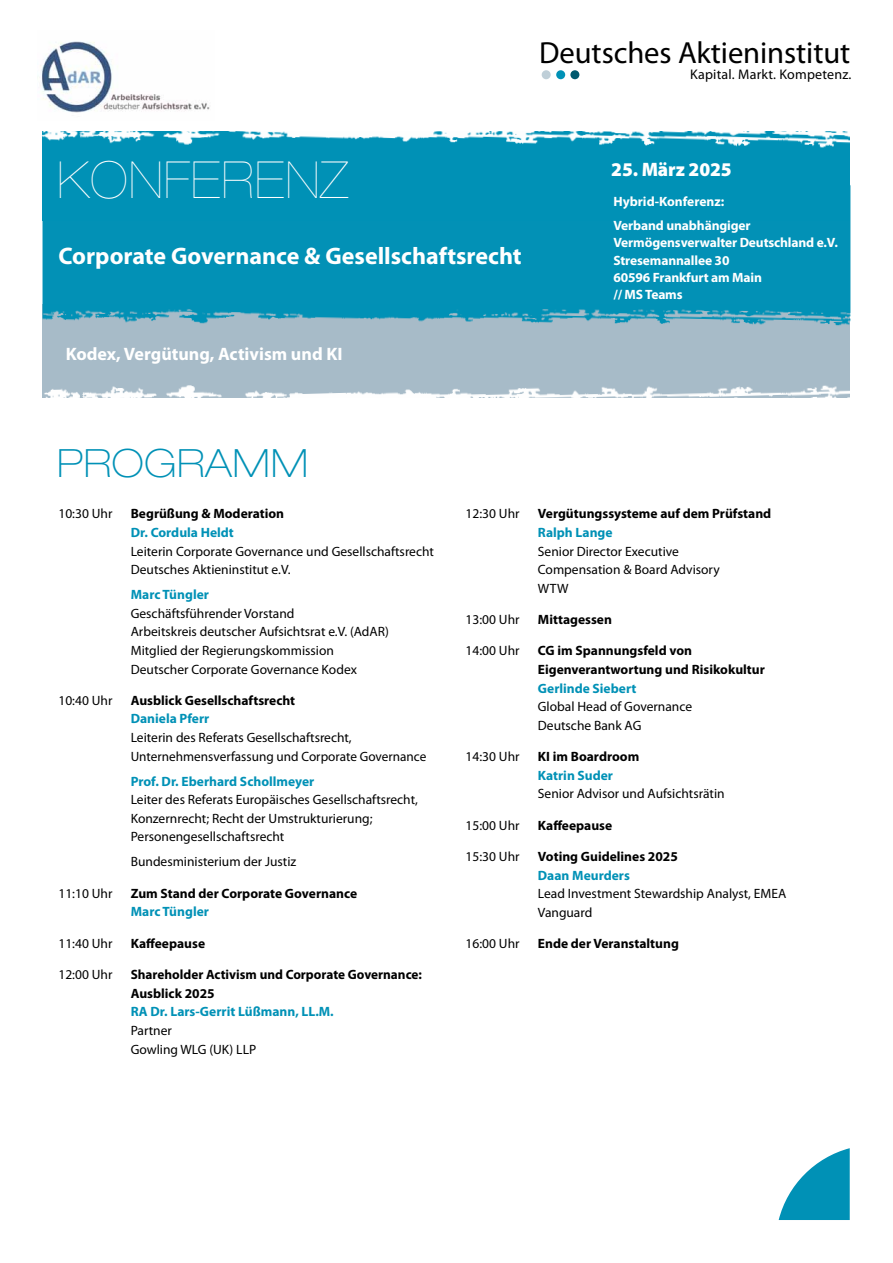
<style>
.page{position:relative;width:893px;height:1263px;background:#fff}
.page>*{position:absolute;margin:0;border:0;box-sizing:border-box;transform-origin:0 0}
.t1{font:900 expanded 51.15px "Helvetica Neue";letter-spacing:.03em;color:#fff;scale:.91 1}
.t2{font:100 expanded 39px "Helvetica Neue";letter-spacing:.015em;color:#0091b6}
.t3{font:30.6px "Myriad Pro";letter-spacing:-.005em;color:#000}
.t4{font:700 24px "Myriad Pro";color:#fff}
.t5{font:900 19.5px "Myriad Pro";letter-spacing:-.005em;color:#fff}
.t6{font:700 18px "Myriad Pro";color:#fff}
.t7{font:13.95px "Myriad Pro";letter-spacing:.015em;color:#000}
.t8{font:13.5px/18.6px "Myriad Pro";color:#000}
.t9{font:700 13.5px/18.6px "Myriad Pro";color:#000}
.t10{font:700 13.5px "Myriad Pro";color:#0091b6}
.t11{font:700 13.5px/17.2px "Myriad Pro";letter-spacing:-.01em;color:#fff}
</style>
<div class="page">
<div style="left:43px;top:304px;width:807px;height:94px;background:#a7bbc8"></div>
<img style="left:43px;top:221px;width:807px;height:105px">
<img style="left:42px;top:379px;width:808px;height:19px">
<div style="left:43px;top:132px;width:807px;height:89px;background:#0091b6"></div>
<img style="left:42px;top:70px;width:808px;height:109px">
<svg style="left:779px;top:1148px;width:71px;height:72px"></svg>
<div style="left:542px;top:70px;width:9px;height:9px;background:#bfcfd8;border-radius:50%"></div>
<div style="left:556px;top:70px;width:9px;height:9px;background:#0091b6;border-radius:50%"></div>
<div style="left:570px;top:70px;width:9px;height:9px;background:#00596e;border-radius:50%"></div>
<img style="left:40px;top:41px;width:174px;height:79px">
<h3 class="t3" style="left:539px;top:34px;width:313px">Deutsches Aktieninstitut</h3>
<p class="t7" style="left:690px;top:66px;width:163px">Kapital. Markt. Kompetenz.</p>
<h1 class="t1" style="left:57px;top:150px;width:320px">KONFERENZ</h1>
<h3 class="t5" style="left:611px;top:156px;width:122px">25. März 2025</h3>
<p class="t11" style="left:613px;top:189px;width:139px;line-height:24.5px">Hybrid-Konferenz:<br>Verband unabhängiger</p>
<p class="t11" style="left:613px;top:234px;width:226px">Vermögensverwalter Deutschland e.V.<br>Stresemannallee 30<br>60596 Frankfurt am Main<br>// MS Teams</p>
<h3 class="t4" style="left:58px;top:240px;width:465px">Corporate Governance &amp; Gesellschaftsrecht</h3>
<h3 class="t6" style="left:66px;top:342px;width:278px">Kodex, Vergütung, Activism und KI</h3>
<h2 class="t2" style="left:57px;top:440px;width:253px">PROGRAMM</h2>
<p class="t8" style="left:58px;top:504px;width:56px">10:30 Uhr</p>
<p class="t9" style="left:131px;top:504px;width:155px">Begrüßung &amp; Moderation</p>
<p class="t10" style="left:131px;top:523px;width:105px">Dr. Cordula Heldt</p>
<p class="t8" style="left:131px;top:541px;width:305px">Leiterin Corporate Governance und Gesellschaftsrecht<br>Deutsches Aktieninstitut e.V.</p>
<p class="t10" style="left:131px;top:586px;width:80px">Marc Tüngler</p>
<p class="t8" style="left:131px;top:604px;width:260px">Geschäftsführender Vorstand<br>Arbeitskreis deutscher Aufsichtsrat e.V. (AdAR)<br>Mitglied der Regierungskommission Deutscher Corporate Governance Kodex</p>
<p class="t8" style="left:58px;top:691px;width:56px">10:40 Uhr</p>
<p class="t9" style="left:131px;top:691px;width:166px">Ausblick Gesellschaftsrecht</p>
<p class="t10" style="left:131px;top:710px;width:80px">Daniela Pferr</p>
<p class="t8" style="left:131px;top:728px;width:297px">Leiterin des Referats Gesellschaftsrecht,<br>Unternehmensverfassung und Corporate Governance</p>
<p class="t10" style="left:131px;top:772px;width:185px">Prof. Dr. Eberhard Schollmeyer</p>
<p class="t8" style="left:131px;top:790px;width:289px">Leiter des Referats Europäisches Gesellschaftsrecht,<br>Konzernrecht; Recht der Umstrukturierung;<br>Personengesellschaftsrecht</p>
<p class="t8" style="left:131px;top:852px;width:167px">Bundesministerium der Justiz</p>
<p class="t8" style="left:58px;top:884px;width:56px">11:10 Uhr</p>
<p class="t9" style="left:131px;top:883px;width:228px">Zum Stand der Corporate Governance</p>
<p class="t10" style="left:131px;top:903px;width:80px">Marc Tüngler</p>
<p class="t8" style="left:58px;top:934px;width:56px">11:40 Uhr</p>
<p class="t9" style="left:131px;top:933px;width:76px">Kaffeepause</p>
<p class="t8" style="left:58px;top:965px;width:56px">12:00 Uhr</p>
<p class="t9" style="left:131px;top:965px;width:293px">Shareholder Activism und Corporate Governance:<br>Ausblick 2025</p>
<p class="t10" style="left:131px;top:1003px;width:205px">RA Dr. Lars-Gerrit Lüßmann, LL.M.</p>
<p class="t8" style="left:131px;top:1021px;width:127px">Partner<br>Gowling WLG (UK) LLP</p>
<p class="t8" style="left:466px;top:504px;width:55px">12:30 Uhr</p>
<p class="t9" style="left:538px;top:504px;width:235px">Vergütungssysteme auf dem Prüfstand</p>
<p class="t10" style="left:538px;top:524px;width:76px">Ralph Lange</p>
<p class="t8" style="left:538px;top:541px;width:183px">Senior Director Executive<br>Compensation &amp; Board Advisory<br>WTW</p>
<p class="t8" style="left:466px;top:610px;width:55px">13:00 Uhr</p>
<p class="t9" style="left:538px;top:610px;width:76px">Mittagessen</p>
<p class="t8" style="left:466px;top:641px;width:55px">14:00 Uhr</p>
<p class="t9" style="left:538px;top:641px;width:228px">CG im Spannungsfeld von<br>Eigenverantwortung und Risikokultur</p>
<p class="t10" style="left:538px;top:679px;width:100px">Gerlinde Siebert</p>
<p class="t8" style="left:538px;top:697px;width:156px">Global Head of Governance<br>Deutsche Bank AG</p>
<p class="t8" style="left:466px;top:747px;width:55px">14:30 Uhr</p>
<p class="t9" style="left:538px;top:747px;width:103px">KI im Boardroom</p>
<p class="t10" style="left:538px;top:766px;width:77px">Katrin Suder</p>
<p class="t8" style="left:538px;top:784px;width:188px">Senior Advisor und Aufsichtsrätin</p>
<p class="t8" style="left:466px;top:816px;width:55px">15:00 Uhr</p>
<p class="t9" style="left:538px;top:815px;width:76px">Kaffeepause</p>
<p class="t8" style="left:466px;top:847px;width:55px">15:30 Uhr</p>
<p class="t9" style="left:538px;top:847px;width:141px">Voting Guidelines 2025</p>
<p class="t10" style="left:538px;top:866px;width:93px">Daan Meurders</p>
<p class="t8" style="left:538px;top:884px;width:250px">Lead Investment Stewardship Analyst, EMEA<br>Vanguard</p>
<p class="t8" style="left:466px;top:934px;width:55px">16:00 Uhr</p>
<p class="t9" style="left:538px;top:934px;width:143px">Ende der Veranstaltung</p>
</div>
